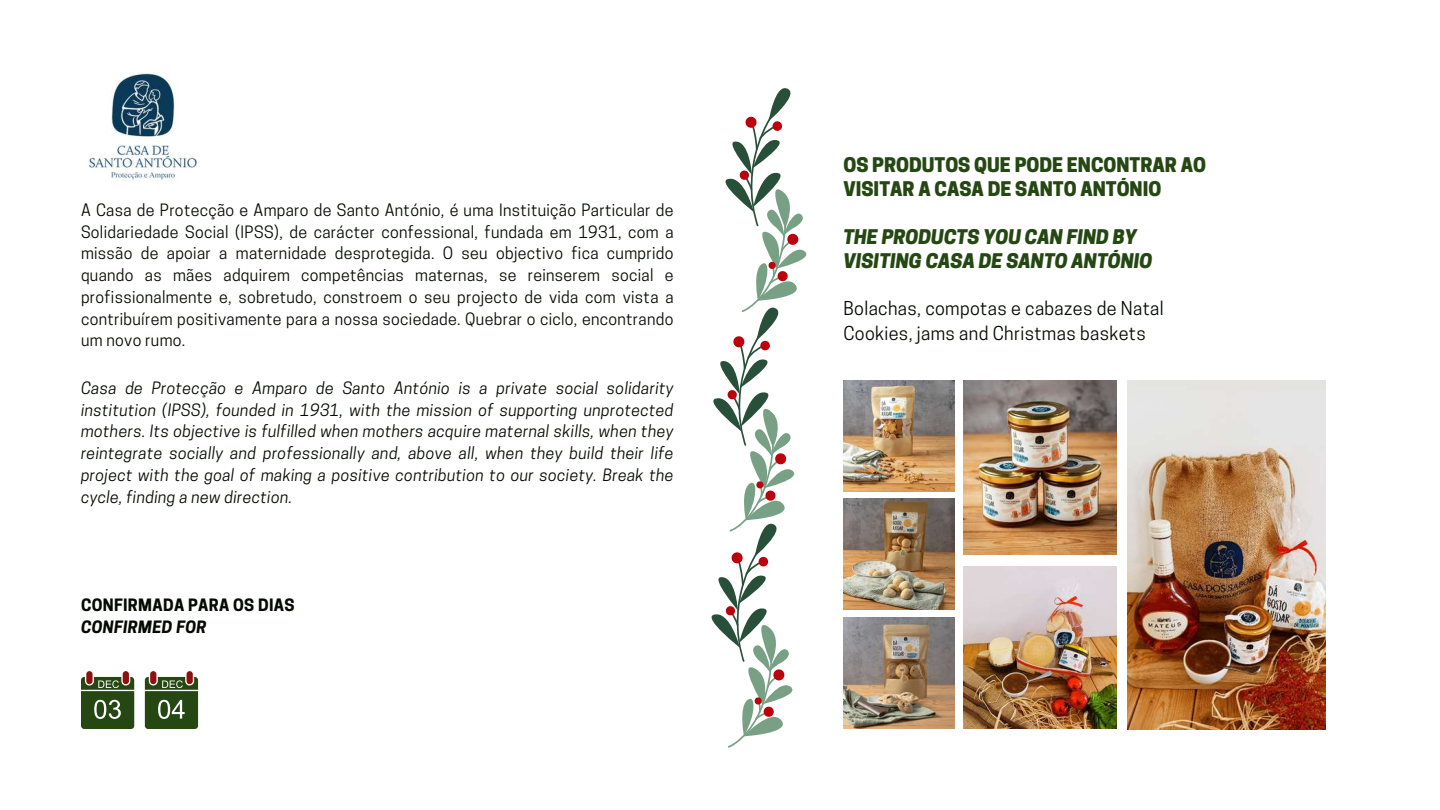
<style>
.page{position:relative;width:1440px;height:810px;background:#fff}
.page>*{position:absolute;margin:0;border:0;box-sizing:border-box;transform-origin:0 0}
.t1{font:800 19px/24px "Cooper Hewitt";color:#254813}
.t2{font:italic 800 19px/24px "Cooper Hewitt";color:#254813}
.t3{font:18px/24.8px "Cooper Hewitt";letter-spacing:.02em;color:#030b02}
.t4{font:16px/21.8px "Cooper Hewitt";letter-spacing:.02em;color:#030b02;text-align:justify}
.t5{font:italic 16px/21.8px "Cooper Hewitt";letter-spacing:.02em;color:#030b02;text-align:justify}
.t6{font:700 16px "Cooper Hewitt";letter-spacing:.02em;color:#030b02}
.t7{font:italic 700 16px "Cooper Hewitt";letter-spacing:.02em;color:#030b02}
</style>
<div class="page">
<img style="left:88px;top:73px;width:110px;height:107px">
<img style="left:843px;top:381px;width:111px;height:111px">
<img style="left:843px;top:499px;width:111px;height:111px">
<img style="left:964px;top:381px;width:153px;height:174px">
<img style="left:964px;top:567px;width:153px;height:162px">
<img style="left:1128px;top:381px;width:198px;height:348px">
<img style="left:843px;top:618px;width:111px;height:111px">
<svg style="left:145px;top:671px;width:53px;height:58px;background:#566a42"></svg>
<svg style="left:81px;top:671px;width:53px;height:58px;background:#566a42"></svg>
<svg style="left:711px;top:88px;width:96px;height:660px"></svg>
<p class="t4" style="left:81px;top:201px;width:594px">A Casa de Protecção e Amparo de Santo António, é uma Instituição Particular de Solidariedade Social (IPSS), de carácter confessional, fundada em 1931, com a missão de apoiar a maternidade desprotegida. O seu objectivo fica cumprido quando as mães adquirem competências maternas, se reinserem social e profissionalmente e, sobretudo, constroem o seu projecto de vida com vista a contribuírem positivamente para a nossa sociedade. Quebrar o ciclo, encontrando um novo rumo.</p>
<p class="t5" style="left:81px;top:379px;width:594px">Casa de Protecção e Amparo de Santo António is a private social solidarity institution (IPSS), founded in 1931, with the mission of supporting unprotected mothers. Its objective is fulfilled when mothers acquire maternal skills, when they reintegrate socially and professionally and, above all, when they build their life project with the goal of making a positive contribution to our society. Break the cycle, finding a new direction.</p>
<p class="t6" style="left:81px;top:599px;width:215px">CONFIRMADA PARA OS DIAS</p>
<p class="t7" style="left:81px;top:621px;width:127px">CONFIRMED FOR</p>
<p class="t1" style="left:843px;top:155px;width:364px">OS PRODUTOS QUE PODE ENCONTRAR AO<br>VISITAR A CASA DE SANTO ANTÓNIO</p>
<p class="t2" style="left:843px;top:227px;width:311px">THE PRODUCTS YOU CAN FIND BY<br>VISITING CASA DE SANTO ANTÓNIO</p>
<p class="t3" style="left:843px;top:298px;width:322px">Bolachas, compotas e cabazes de Natal<br>Cookies, jams and Christmas baskets</p>
</div>
